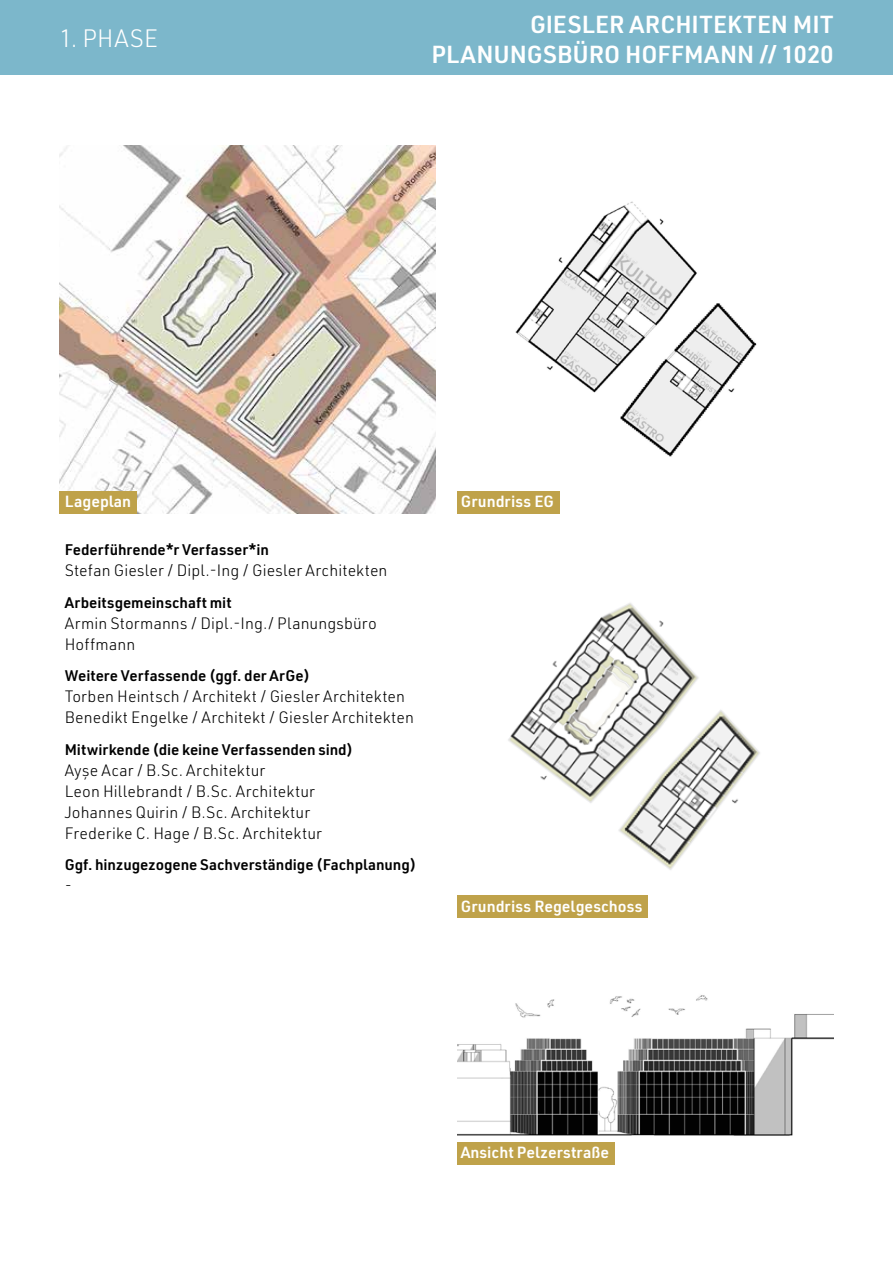
<style>
.page{position:relative;width:893px;height:1263px;background:#fff}
.page>*{position:absolute;margin:0;border:0;box-sizing:border-box;transform-origin:0 0}
.t1{font:600 24px/30px "URWDIN";letter-spacing:.005em;color:#fff;text-align:right}
.t2{font:300 24px "URWDIN";letter-spacing:.025em;color:#fff}
.t3{font:300 15.75px/21px "URWDIN";letter-spacing:.01em;color:#000}
.t4{font:600 15.75px "URWDIN";color:#fff}
.t5{font:600 15px "URWDIN";color:#000}
.t6{font:300 15px "URWDIN";color:#000}
</style>
<div class="page">
<img style="left:457px;top:995px;width:376px;height:169px">
<img style="left:60px;top:146px;width:376px;height:367px">
<img style="left:515px;top:201px;width:242px;height:256px">
<img style="left:508px;top:603px;width:252px;height:267px">
<div style="left:60px;top:491px;width:77px;height:22px;background:#bfa24a"></div>
<div style="left:0;top:0;width:893px;height:74px;background:#7cb7cb"></div>
<div style="left:457px;top:895px;width:191px;height:22px;background:#bfa24a"></div>
<div style="left:457px;top:1142px;width:157px;height:22px;background:#bfa24a"></div>
<div style="left:457px;top:491px;width:102px;height:22px;background:#bfa24a"></div>
<h1 class="t2" style="left:60px;top:22px;width:100px">1. PHASE</h1>
<h1 class="t1" style="left:431px;top:8px;width:404px">GIESLER ARCHITEKTEN MIT<br>PLANUNGSBÜRO HOFFMANN // 1020</h1>
<p class="t4" style="left:65px;top:491px;width:68px">Lageplan</p>
<p class="t5" style="left:65px;top:540px;width:206px">Federführende*r Verfasser*in</p>
<p class="t3" style="left:65px;top:560px;width:324px">Stefan Giesler / Dipl.-Ing / Giesler Architekten</p>
<p class="t5" style="left:65px;top:592px;width:168px">Arbeitsgemeinschaft mit</p>
<p class="t3" style="left:65px;top:612px;width:314px">Armin Stormanns / Dipl.-Ing./ Planungsbüro<br>Hoffmann</p>
<p class="t5" style="left:65px;top:666px;width:247px">Weitere Verfassende (ggf. der ArGe)</p>
<p class="t3" style="left:65px;top:686px;width:351px">Torben Heintsch / Architekt / Giesler Architekten<br>Benedikt Engelke / Architekt / Giesler Architekten</p>
<p class="t5" style="left:65px;top:739px;width:290px">Mitwirkende (die keine Verfassenden sind)</p>
<p class="t3" style="left:65px;top:759px;width:259px">Ayşe Acar / B.Sc. Architektur<br>Leon Hillebrandt / B.Sc. Architektur Johannes Quirin / B.Sc. Architektur Frederike C. Hage / B.Sc. Architektur</p>
<p class="t5" style="left:65px;top:855px;width:353px">Ggf. hinzugezogene Sachverständige (Fachplanung)</p>
<p class="t6" style="left:65px;top:876px;width:9px">-</p>
<p class="t4" style="left:461px;top:491px;width:94px">Grundriss EG</p>
<p class="t4" style="left:461px;top:895px;width:183px">Grundriss Regelgeschoss</p>
<p class="t4" style="left:461px;top:1142px;width:150px">Ansicht Pelzerstraße</p>
</div>
